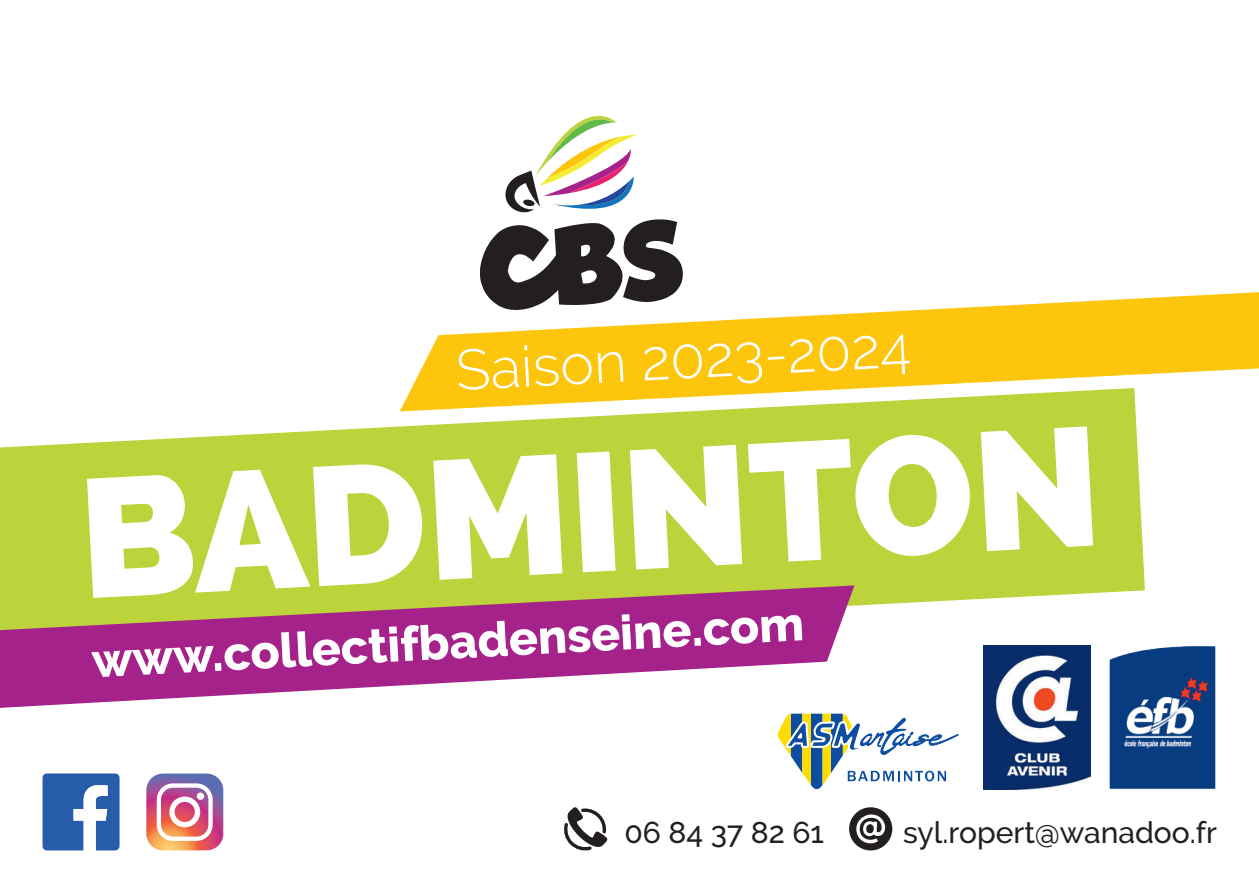
<style>
.page{position:relative;width:1259px;height:893px;background:#fff}
.page>*{position:absolute;margin:0;border:0;box-sizing:border-box;transform-origin:0 0}
.t1{font:800 168px "Raleway";color:#fff}
.t2{font:300 57px "Raleway";color:#fff}
.t3{font:800 48px "Raleway";color:#fff}
.t4{font:500 30px "Raleway";color:#231f20}
</style>
<div class="page">
<svg style="left:0;top:411px;width:1145px;height:239px;background:#c4d854"></svg>
<svg style="left:480px;top:116px;width:203px;height:176px"></svg>
<svg style="left:778px;top:714px;width:181px;height:75px"></svg>
<svg style="left:146px;top:773px;width:77px;height:77px"></svg>
<div style="left:197px;top:793px;width:7px;height:7px;background:#fff;border-radius:50%"></div>
<svg style="left:43px;top:773px;width:77px;height:77px"></svg>
<svg style="left:564px;top:807px;width:43px;height:44px"></svg>
<svg style="left:849px;top:807px;width:43px;height:43px"></svg>
<svg style="left:0;top:585px;width:854px;height:123px;fill:#a6228b"></svg>
<svg style="left:400px;top:292px;width:859px;height:119px;fill:#fec50d"></svg>
<img style="left:1108px;top:645px;width:108px;height:144px">
<img style="left:983px;top:645px;width:107px;height:144px">
<h2 class="t2" style="left:454px;top:337px;width:457px;rotate:-3deg">Saison 2023-2024</h2>
<h1 class="t1" style="left:75px;top:442px;width:1023px;rotate:-3deg">BADMINTON</h1>
<h3 class="t3" style="left:90px;top:633px;width:714px;rotate:-3deg">www.collectifbadenseine.com</h3>
<p class="t4" style="left:624px;top:815px;width:201px">06 84 37 82 61</p>
<p class="t4" style="left:903px;top:815px;width:315px">syl.ropert@wanadoo.fr</p>
</div>
